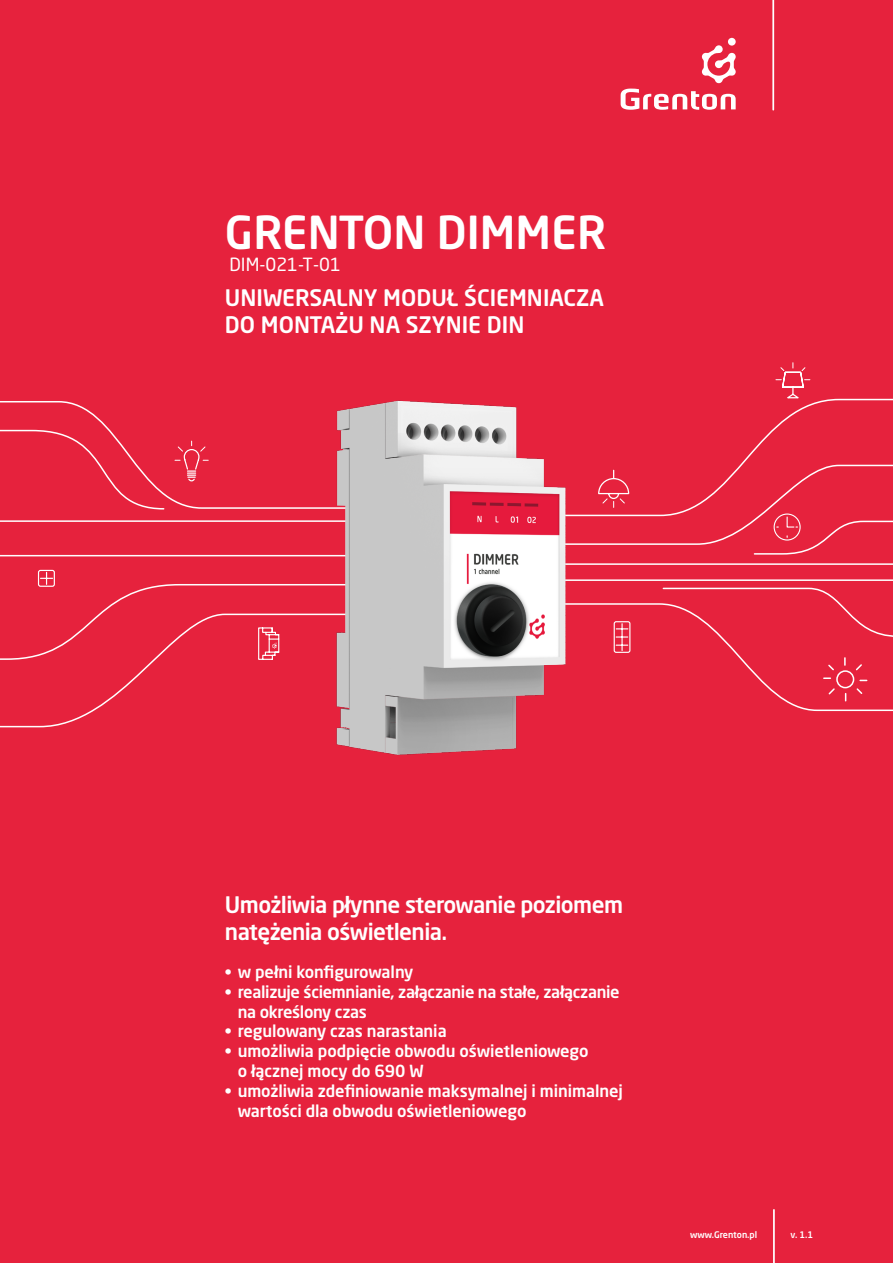
<style>
.page{position:relative;width:893px;height:1263px;background:#e6223d}
.page>*{position:absolute;margin:0;border:0;box-sizing:border-box;transform-origin:0 0}
.t1{font:500 45px "Neo Sans Pro";color:#fff}
.t2{font:500 22.5px/27px "Neo Sans Pro";letter-spacing:-.025em;color:#fff}
.t3{font:500 22.5px/27px "Neo Sans Pro";color:#fff}
.t4{font:18px "Neo Sans Pro";color:#fff}
.t5{font:500 16.5px/19.8px "Neo Sans Pro";letter-spacing:-.005em;color:#fff}
.t6{font:500 9px "Neo Sans Pro";color:#fff}
</style>
<div class="page">
<svg style="left:621px;top:89px;width:115px;height:21px"></svg>
<svg style="left:702px;top:45px;width:34px;height:38px"></svg>
<div style="left:728px;top:38px;width:8px;height:8px;background:#fff;border-radius:50%"></div>
<hr style="left:772px;top:0;width:2px;height:110px;background:#fff">
<hr style="left:773px;top:1210px;width:2px;height:53px;background:#fff">
<hr style="left:0;top:555px;width:359px;height:1px;background:#fff">
<hr style="left:514px;top:563px;width:379px;height:2px;background:#fff">
<svg style="left:741px;top:398px;width:152px;height:66px"></svg>
<hr style="left:514px;top:579px;width:379px;height:2px;background:#fff">
<hr style="left:0;top:520px;width:357px;height:2px;background:#fff">
<img style="left:310px;top:400px;width:273px;height:355px">
<svg style="left:775px;top:362px;width:36px;height:37px"></svg>
<svg style="left:0;top:400px;width:373px;height:110px"></svg>
<svg style="left:0;top:569px;width:360px;height:159px"></svg>
<svg style="left:487px;top:587px;width:406px;height:125px"></svg>
<svg style="left:492px;top:464px;width:401px;height:91px"></svg>
<h1 class="t1" style="left:225px;top:204px;width:383px">GRENTON DIMMER</h1>
<p class="t4" style="left:229px;top:253px;width:113px">DIM-021-T-01</p>
<h2 class="t3" style="left:225px;top:284px;width:381px">UNIWERSALNY MODUŁ ŚCIEMNIACZA<br>DO MONTAŻU NA SZYNIE DIN</h2>
<h2 class="t2" style="left:225px;top:890px;width:400px">Umożliwia płynne sterowanie poziomem natężenia oświetlenia.</h2>
<p class="t5" style="left:225px;top:961px;width:190px">• w pełni konfigurowalny</p>
<p class="t5" style="left:238px;top:981px;width:384px;text-indent:-13px">• realizuje ściemnianie, załączanie na stałe, załączanie na określony czas</p>
<p class="t5" style="left:225px;top:1021px;width:223px">• regulowany czas narastania</p>
<p class="t5" style="left:238px;top:1041px;width:352px;text-indent:-13px">• umożliwia podpięcie obwodu oświetleniowego o łącznej mocy do 690 W</p>
<p class="t5" style="left:238px;top:1080px;width:387px;text-indent:-13px">• umożliwia zdefiniowanie maksymalnej i minimalnej wartości dla obwodu oświetleniowego</p>
<p class="t6" style="left:690px;top:1229px;width:69px">www.Grenton.pl</p>
<p class="t6" style="left:790px;top:1229px;width:24px">v. 1.1</p>
</div>
